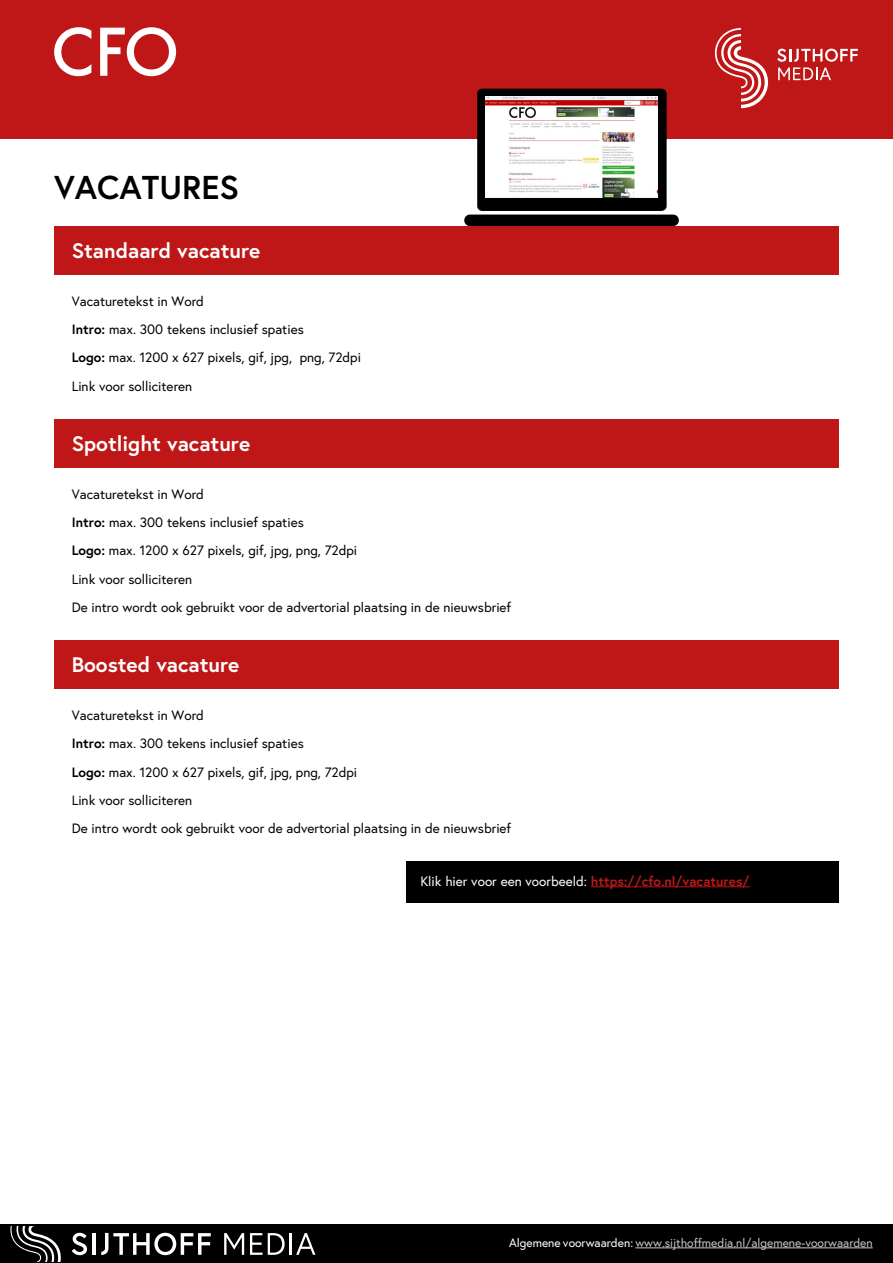
<style>
.page{position:relative;width:893px;height:1263px;background:#fff}
.page>*{position:absolute;margin:0;border:0;box-sizing:border-box;transform-origin:0 0}
.t1{font:700 33px "Europa";color:#000}
.t2{font:700 21px "Europa";color:#fff}
.t3{font:13.5px/28.2px "Europa";color:#000}
.t4{font:13.5px "Europa";color:#fff}
.t5{font:12px "Europa";color:#c6c6c6}
.s1{font-weight:700}
.s2{font-weight:700;color:#bf1717}
.s3{color:#fff}
</style>
<div class="page">
<div style="left:0;top:0;width:893px;height:138px;background:#bf1717"></div>
<svg style="left:715px;top:28px;width:53px;height:80px"></svg>
<svg style="left:777px;top:49px;width:81px;height:31px"></svg>
<div style="left:0;top:1225px;width:893px;height:38px;background:#000"></div>
<svg style="left:72px;top:1233px;width:15px;height:22px"></svg>
<hr style="left:92px;top:1233px;width:4px;height:22px;background:#fff">
<svg style="left:224px;top:1233px;width:20px;height:22px"></svg>
<svg style="left:250px;top:1233px;width:35px;height:22px"></svg>
<hr style="left:290px;top:1233px;width:2px;height:22px;background:#fff">
<svg style="left:296px;top:1233px;width:19px;height:22px"></svg>
<svg style="left:101px;top:1233px;width:110px;height:22px"></svg>
<svg style="left:10px;top:1226px;width:51px;height:36px"></svg>
<svg style="left:54px;top:27px;width:37px;height:49px"></svg>
<svg style="left:100px;top:27px;width:76px;height:49px"></svg>
<hr style="left:635px;top:1247px;width:238px;height:1px;background:#c6c6c6">
<svg style="left:477px;top:89px;width:190px;height:122px;background:#0e0d0d"></svg>
<div style="left:464px;top:215px;width:215px;height:11px;background:#000;border-radius:6px"></div>
<img style="left:486px;top:96px;width:172px;height:101px">
<div style="left:54px;top:226px;width:785px;height:48px;background:#bf1717"></div>
<div style="left:54px;top:419px;width:785px;height:48px;background:#bf1717"></div>
<div style="left:54px;top:640px;width:785px;height:48px;background:#bf1717"></div>
<div style="left:407px;top:861px;width:432px;height:42px;background:#000"></div>
<hr style="left:591px;top:886px;width:159px;height:1px;background:#bf1717">
<h1 class="t1" style="left:54px;top:166px;width:187px">VACATURES</h1>
<h2 class="t2" style="left:72px;top:237px;width:190px">Standaard vacature</h2>
<p class="t3" style="left:72px;top:287px;width:291px">Vacaturetekst in Word<br><span class="s1">Intro:</span> max. 300 tekens inclusief spaties<br><span class="s1">Logo:</span> max. 1200 x 627 pixels, gif, jpg, png, 72dpi Link voor solliciteren</p>
<h2 class="t2" style="left:72px;top:430px;width:180px">Spotlight vacature</h2>
<p class="t3" style="left:72px;top:480px;width:441px">Vacaturetekst in Word<br><span class="s1">Intro:</span> max. 300 tekens inclusief spaties<br><span class="s1">Logo:</span> max. 1200 x 627 pixels, gif, jpg, png, 72dpi<br>Link voor solliciteren<br>De intro wordt ook gebruikt voor de advertorial plaatsing in de nieuwsbrief</p>
<h2 class="t2" style="left:72px;top:651px;width:169px">Boosted vacature</h2>
<p class="t3" style="left:72px;top:701px;width:441px">Vacaturetekst in Word<br><span class="s1">Intro:</span> max. 300 tekens inclusief spaties<br><span class="s1">Logo:</span> max. 1200 x 627 pixels, gif, jpg, png, 72dpi<br>Link voor solliciteren<br>De intro wordt ook gebruikt voor de advertorial plaatsing in de nieuwsbrief</p>
<p class="t4" style="left:420px;top:873px;width:331px">Klik hier voor een voorbeeld: <span class="s2">https://cfo.nl/vacatures/</span></p>
<p class="t5" style="left:509px;top:1236px;width:365px"><span class="s3">Algemene voorwaarden:</span> www.sijthoffmedia.nl/algemene-voorwaarden</p>
</div>
